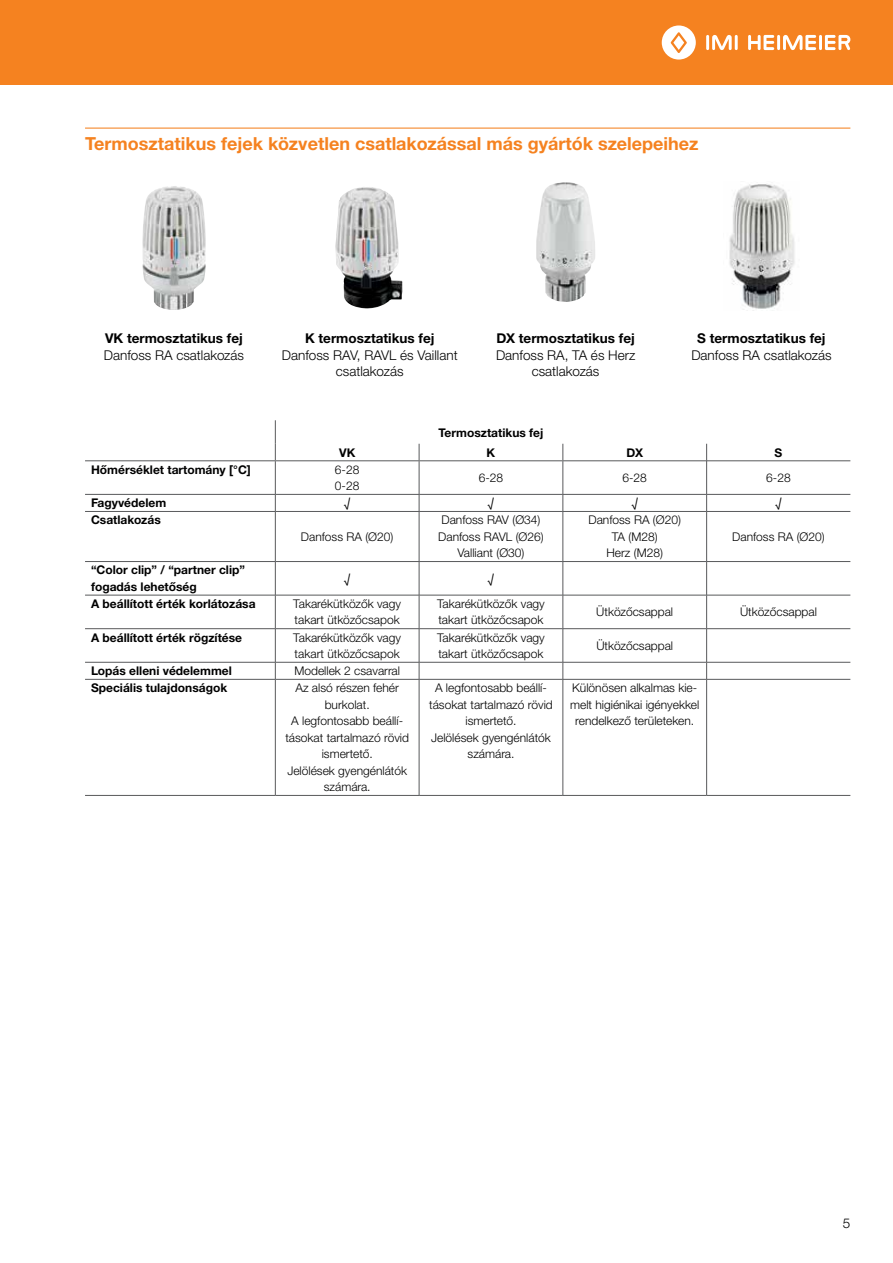
<style>
.page{position:relative;width:893px;height:1263px;background:#fff}
.page>*{position:absolute;margin:0;border:0;box-sizing:border-box;transform-origin:0 0}
.t1{font:700 18px "Helvetica Neue LTW1 G";color:#f58220}
.t2{font:300 13.5px/16.5px "Helvetica Neue LTW1 G";color:#000;text-align:center}
.t3{font:700 13.5px "Helvetica Neue LTW1 G";color:#000}
.t4{font:300 12px/16.5px "Helvetica Neue LTW1 G";color:#000}
.t5{font:700 12px/16.5px "Helvetica Neue LTW1 G";color:#000}
</style>
<div class="page">
<div style="left:0;top:0;width:893px;height:85px;background:#f58220"></div>
<hr style="left:706px;top:35px;width:3px;height:15px;background:#fff">
<hr style="left:735px;top:35px;width:3px;height:15px;background:#fff">
<svg style="left:712px;top:35px;width:20px;height:15px"></svg>
<svg style="left:662px;top:25px;width:34px;height:35px"></svg>
<hr style="left:777px;top:35px;width:3px;height:15px;background:#fff">
<svg style="left:748px;top:35px;width:26px;height:15px"></svg>
<hr style="left:819px;top:35px;width:3px;height:15px;background:#fff">
<svg style="left:783px;top:35px;width:33px;height:15px"></svg>
<svg style="left:825px;top:35px;width:25px;height:15px"></svg>
<hr style="left:85px;top:128px;width:765px;height:1px;background:#f58220">
<hr style="left:85px;top:494px;width:190px;height:1px;background:#58595b">
<hr style="left:275px;top:494px;width:144px;height:1px;background:#58595b">
<hr style="left:419px;top:494px;width:144px;height:1px;background:#58595b">
<hr style="left:563px;top:494px;width:144px;height:1px;background:#58595b">
<hr style="left:707px;top:494px;width:143px;height:1px;background:#58595b">
<hr style="left:85px;top:511px;width:190px;height:1px;background:#58595b">
<hr style="left:275px;top:511px;width:144px;height:1px;background:#58595b">
<hr style="left:419px;top:511px;width:144px;height:1px;background:#58595b">
<hr style="left:563px;top:511px;width:144px;height:1px;background:#58595b">
<hr style="left:707px;top:511px;width:143px;height:1px;background:#58595b">
<hr style="left:85px;top:561px;width:190px;height:1px;background:#58595b">
<hr style="left:275px;top:561px;width:144px;height:1px;background:#58595b">
<hr style="left:419px;top:561px;width:144px;height:1px;background:#58595b">
<hr style="left:563px;top:561px;width:144px;height:1px;background:#58595b">
<hr style="left:707px;top:561px;width:143px;height:1px;background:#58595b">
<hr style="left:85px;top:595px;width:190px;height:1px;background:#58595b">
<hr style="left:275px;top:595px;width:144px;height:1px;background:#58595b">
<hr style="left:419px;top:595px;width:144px;height:1px;background:#58595b">
<hr style="left:563px;top:595px;width:144px;height:1px;background:#58595b">
<hr style="left:707px;top:595px;width:143px;height:1px;background:#58595b">
<hr style="left:85px;top:628px;width:190px;height:1px;background:#58595b">
<hr style="left:275px;top:628px;width:144px;height:1px;background:#58595b">
<hr style="left:419px;top:628px;width:144px;height:1px;background:#58595b">
<hr style="left:563px;top:628px;width:144px;height:1px;background:#58595b">
<hr style="left:707px;top:628px;width:143px;height:1px;background:#58595b">
<hr style="left:85px;top:662px;width:190px;height:1px;background:#58595b">
<hr style="left:275px;top:662px;width:144px;height:1px;background:#58595b">
<hr style="left:419px;top:662px;width:144px;height:1px;background:#58595b">
<hr style="left:563px;top:662px;width:144px;height:1px;background:#58595b">
<hr style="left:707px;top:662px;width:143px;height:1px;background:#58595b">
<hr style="left:85px;top:679px;width:190px;height:1px;background:#58595b">
<hr style="left:85px;top:795px;width:190px;height:1px;background:#58595b">
<hr style="left:275px;top:679px;width:144px;height:1px;background:#58595b">
<hr style="left:275px;top:795px;width:144px;height:1px;background:#58595b">
<hr style="left:419px;top:679px;width:144px;height:1px;background:#58595b">
<hr style="left:419px;top:795px;width:144px;height:1px;background:#58595b">
<hr style="left:563px;top:679px;width:144px;height:1px;background:#58595b">
<hr style="left:707px;top:679px;width:143px;height:1px;background:#58595b">
<hr style="left:563px;top:795px;width:144px;height:1px;background:#58595b">
<hr style="left:707px;top:795px;width:143px;height:1px;background:#58595b">
<svg style="left:419px;top:444px;width:1px;height:16px"></svg>
<svg style="left:563px;top:444px;width:1px;height:16px"></svg>
<hr style="left:275px;top:461px;width:1px;height:33px;background:#58595b">
<hr style="left:419px;top:461px;width:1px;height:33px;background:#58595b">
<hr style="left:563px;top:461px;width:1px;height:33px;background:#58595b">
<svg style="left:275px;top:495px;width:1px;height:16px"></svg>
<svg style="left:419px;top:495px;width:1px;height:16px"></svg>
<svg style="left:563px;top:495px;width:1px;height:16px"></svg>
<hr style="left:275px;top:512px;width:1px;height:49px;background:#58595b">
<hr style="left:419px;top:512px;width:1px;height:49px;background:#58595b">
<hr style="left:563px;top:512px;width:1px;height:49px;background:#58595b">
<hr style="left:275px;top:562px;width:1px;height:33px;background:#58595b">
<hr style="left:419px;top:562px;width:1px;height:33px;background:#58595b">
<hr style="left:563px;top:562px;width:1px;height:33px;background:#58595b">
<hr style="left:275px;top:595px;width:1px;height:33px;background:#58595b">
<hr style="left:419px;top:595px;width:1px;height:33px;background:#58595b">
<hr style="left:563px;top:595px;width:1px;height:33px;background:#58595b">
<hr style="left:275px;top:629px;width:1px;height:33px;background:#58595b">
<hr style="left:419px;top:629px;width:1px;height:33px;background:#58595b">
<hr style="left:563px;top:629px;width:1px;height:33px;background:#58595b">
<svg style="left:275px;top:662px;width:1px;height:17px"></svg>
<svg style="left:419px;top:662px;width:1px;height:17px"></svg>
<svg style="left:563px;top:662px;width:1px;height:17px"></svg>
<hr style="left:275px;top:679px;width:1px;height:116px;background:#58595b">
<hr style="left:419px;top:679px;width:1px;height:116px;background:#58595b">
<hr style="left:563px;top:679px;width:1px;height:116px;background:#58595b">
<svg style="left:275px;top:420px;width:1px;height:40px"></svg>
<hr style="left:85px;top:460px;width:190px;height:1px;background:#58595b">
<hr style="left:275px;top:460px;width:144px;height:1px;background:#58595b">
<hr style="left:419px;top:460px;width:144px;height:1px;background:#58595b">
<hr style="left:563px;top:460px;width:143px;height:1px;background:#58595b">
<hr style="left:707px;top:460px;width:143px;height:1px;background:#58595b">
<svg style="left:706px;top:444px;width:1px;height:17px"></svg>
<hr style="left:706px;top:461px;width:1px;height:33px;background:#58595b">
<svg style="left:706px;top:495px;width:1px;height:16px"></svg>
<hr style="left:706px;top:512px;width:1px;height:49px;background:#58595b">
<hr style="left:706px;top:562px;width:1px;height:33px;background:#58595b">
<hr style="left:706px;top:595px;width:1px;height:33px;background:#58595b">
<hr style="left:706px;top:629px;width:1px;height:33px;background:#58595b">
<svg style="left:706px;top:662px;width:1px;height:17px"></svg>
<hr style="left:706px;top:679px;width:1px;height:116px;background:#58595b">
<img style="left:142px;top:186px;width:64px;height:124px">
<img style="left:335px;top:187px;width:68px;height:122px">
<img style="left:536px;top:182px;width:59px;height:120px">
<img style="left:729px;top:184px;width:66px;height:126px">
<h1 class="t1" style="left:85px;top:132px;width:615px">Termosztatikus fejek közvetlen csatlakozással más gyártók szelepeihez</h1>
<p class="t3" style="left:105px;top:330px;width:139px">VK termosztatikus fej</p>
<p class="t2" style="left:104px;top:347px;width:142px">Danfoss RA csatlakozás</p>
<p class="t3" style="left:305px;top:330px;width:131px">K termosztatikus fej</p>
<p class="t2" style="left:282px;top:347px;width:177px">Danfoss RAV, RAVL és Vaillant csatlakozás</p>
<p class="t3" style="left:496px;top:330px;width:140px">DX termosztatikus fej</p>
<p class="t2" style="left:496px;top:347px;width:141px">Danfoss RA, TA és Herz csatlakozás</p>
<p class="t5" style="left:438px;top:425px;width:106px">Termosztatikus fej</p>
<p class="t3" style="left:697px;top:330px;width:130px">S termosztatikus fej</p>
<p class="t2" style="left:691px;top:347px;width:142px">Danfoss RA csatlakozás</p>
<p class="t5" style="left:339px;top:444px;width:18px">VK</p>
<p class="t5" style="left:487px;top:444px;width:10px">K</p>
<p class="t5" style="left:626px;top:444px;width:18px">DX</p>
<p class="t5" style="left:775px;top:444px;width:9px">S</p>
<p class="t5" style="left:91px;top:461px;width:161px">Hőmérséklet tartomány [°C]</p>
<p class="t4" style="left:335px;top:461px;width:26px">6-28<br>0-28</p>
<p class="t4" style="left:479px;top:469px;width:26px">6-28</p>
<p class="t4" style="left:622px;top:469px;width:26px">6-28</p>
<p class="t4" style="left:766px;top:469px;width:26px">6-28</p>
<p class="t5" style="left:91px;top:495px;width:77px">Fagyvédelem</p>
<p class="t4" style="left:344px;top:495px;width:8px">√</p>
<p class="t4" style="left:488px;top:495px;width:8px">√</p>
<p class="t4" style="left:632px;top:495px;width:8px">√</p>
<p class="t4" style="left:775px;top:495px;width:8px">√</p>
<p class="t5" style="left:91px;top:512px;width:71px">Csatlakozás</p>
<p class="t4" style="left:301px;top:528px;width:94px">Danfoss RA (Ø20)</p>
<p class="t4" style="left:438px;top:512px;width:107px;text-align:center">Danfoss RAV (Ø34)<br>Danfoss RAVL (Ø26)<br>Valliant (Ø30)</p>
<p class="t4" style="left:588px;top:512px;width:94px;text-align:center">Danfoss RA (Ø20)<br>TA (M28)<br>Herz (M28)</p>
<p class="t4" style="left:732px;top:528px;width:94px">Danfoss RA (Ø20)</p>
<p class="t5" style="left:91px;top:562px;width:155px">“Color clip” / “partner clip” fogadás lehetőség</p>
<p class="t4" style="left:344px;top:570px;width:8px">√</p>
<p class="t4" style="left:488px;top:570px;width:8px">√</p>
<p class="t5" style="left:91px;top:595px;width:166px">A beállított érték korlátozása</p>
<p class="t4" style="left:293px;top:595px;width:109px">Takarékütközők vagy takart ütközőcsapok</p>
<p class="t4" style="left:437px;top:595px;width:109px">Takarékütközők vagy takart ütközőcsapok</p>
<p class="t4" style="left:596px;top:604px;width:78px">Ütközőcsappal</p>
<p class="t4" style="left:740px;top:604px;width:78px">Ütközőcsappal</p>
<p class="t5" style="left:91px;top:629px;width:153px">A beállított érték rögzítése</p>
<p class="t4" style="left:293px;top:629px;width:109px">Takarékütközők vagy takart ütközőcsapok</p>
<p class="t4" style="left:437px;top:629px;width:109px">Takarékütközők vagy takart ütközőcsapok</p>
<p class="t4" style="left:596px;top:637px;width:78px">Ütközőcsappal</p>
<p class="t5" style="left:91px;top:662px;width:142px">Lopás elleni védelemmel</p>
<p class="t4" style="left:294px;top:662px;width:107px">Modellek 2 csavarral</p>
<p class="t5" style="left:91px;top:680px;width:138px">Speciális tulajdonságok</p>
<p class="t4" style="left:285px;top:680px;width:125px;text-align:center">Az alsó részen fehér burkolat.<br>A legfontosabb beállí&shy;tásokat tartalmazó rövid ismertető.<br>Jelölések gyengénlátók számára.</p>
<p class="t4" style="left:429px;top:680px;width:125px;text-align:center">A legfontosabb beállí&shy;tásokat tartalmazó rövid ismertető.<br>Jelölések gyengénlátók számára.</p>
<p class="t4" style="left:570px;top:680px;width:131px;text-align:center">Különösen alkalmas kie&shy;melt higiénikai igényekkel rendelkező területeken.</p>
<p class="t2" style="left:843px;top:1215px;width:9px">5</p>
</div>
